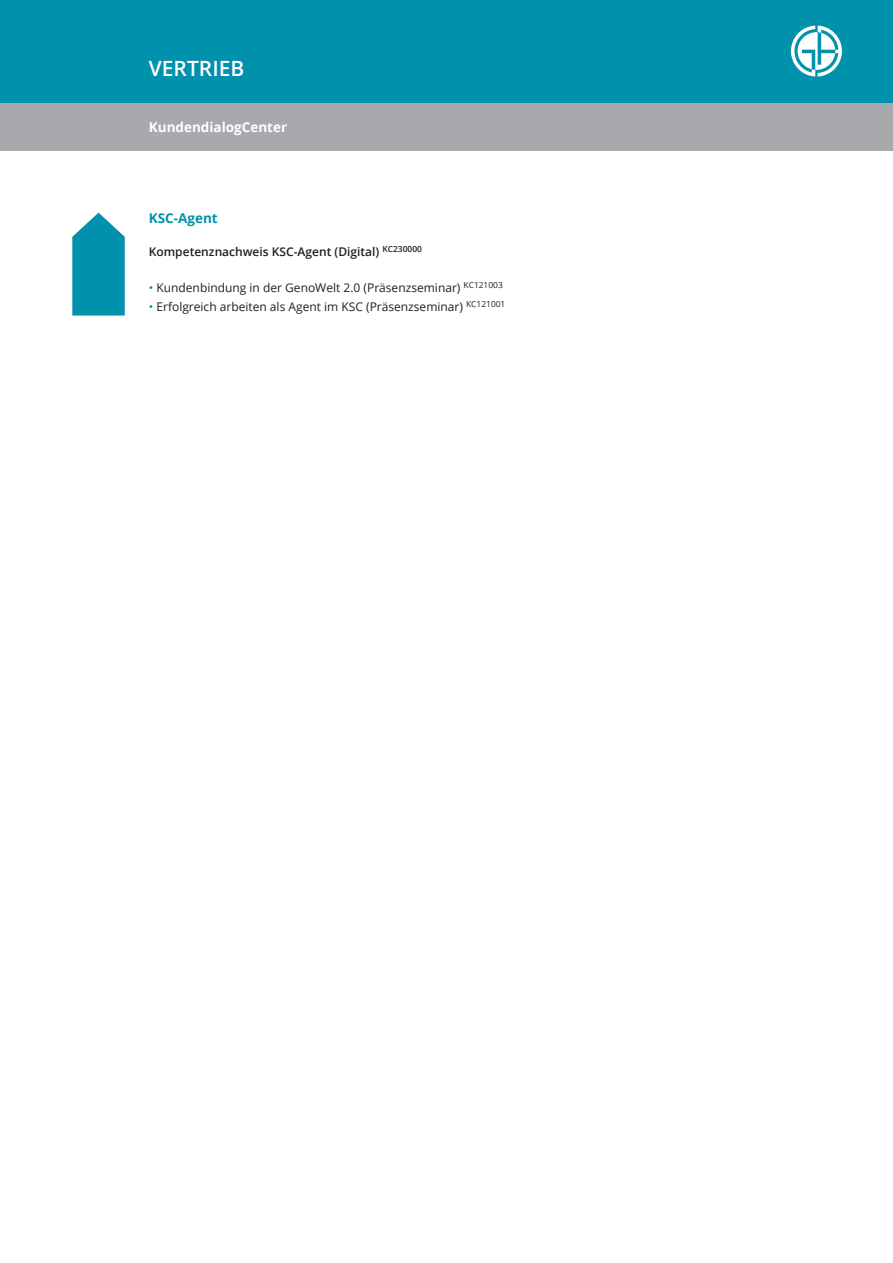
<style>
.page{position:relative;width:893px;height:1263px;background:#fff}
.page>*{position:absolute;margin:0;border:0;box-sizing:border-box;transform-origin:0 0}
.t1{font:600 21px "Open Sans";color:#fff}
.t2{font:700 13.5px "Open Sans";color:#fff}
.t3{font:700 13.5px "Open Sans";color:#0091ac}
.t4{font:12px "Open Sans";color:#231f20}
.t5{font:600 12px "Open Sans";color:#231f20}
.s1{color:#0091ac}
</style>
<div class="page">
<div style="left:0;top:26px;width:893px;height:125px;background:#a7a9ac"></div>
<div style="left:0;top:0;width:893px;height:102px;background:#0091ac"></div>
<svg style="left:791px;top:26px;width:51px;height:51px"></svg>
<svg style="left:72px;top:213px;width:53px;height:102px;background:#1f9eb6"></svg>
<h1 class="t1" style="left:149px;top:54px;width:97px">VERTRIEB</h1>
<p class="t2" style="left:149px;top:117px;width:140px">KundendialogCenter</p>
<p class="t3" style="left:149px;top:208px;width:70px">KSC-Agent</p>
<p class="t5" style="left:149px;top:243px;width:275px">Kompetenznachweis KSC-Agent (Digital) <sup>KC230000</sup></p>
<p class="t4" style="left:149px;top:279px;width:355px"><span class="s1">•</span> Kundenbindung in der GenoWelt 2.0 (Präsenzseminar) <sup>KC121003</sup></p>
<p class="t4" style="left:149px;top:299px;width:358px"><span class="s1">•</span> Erfolgreich arbeiten als Agent im KSC (Präsenzseminar) <sup>KC121001</sup></p>
</div>
